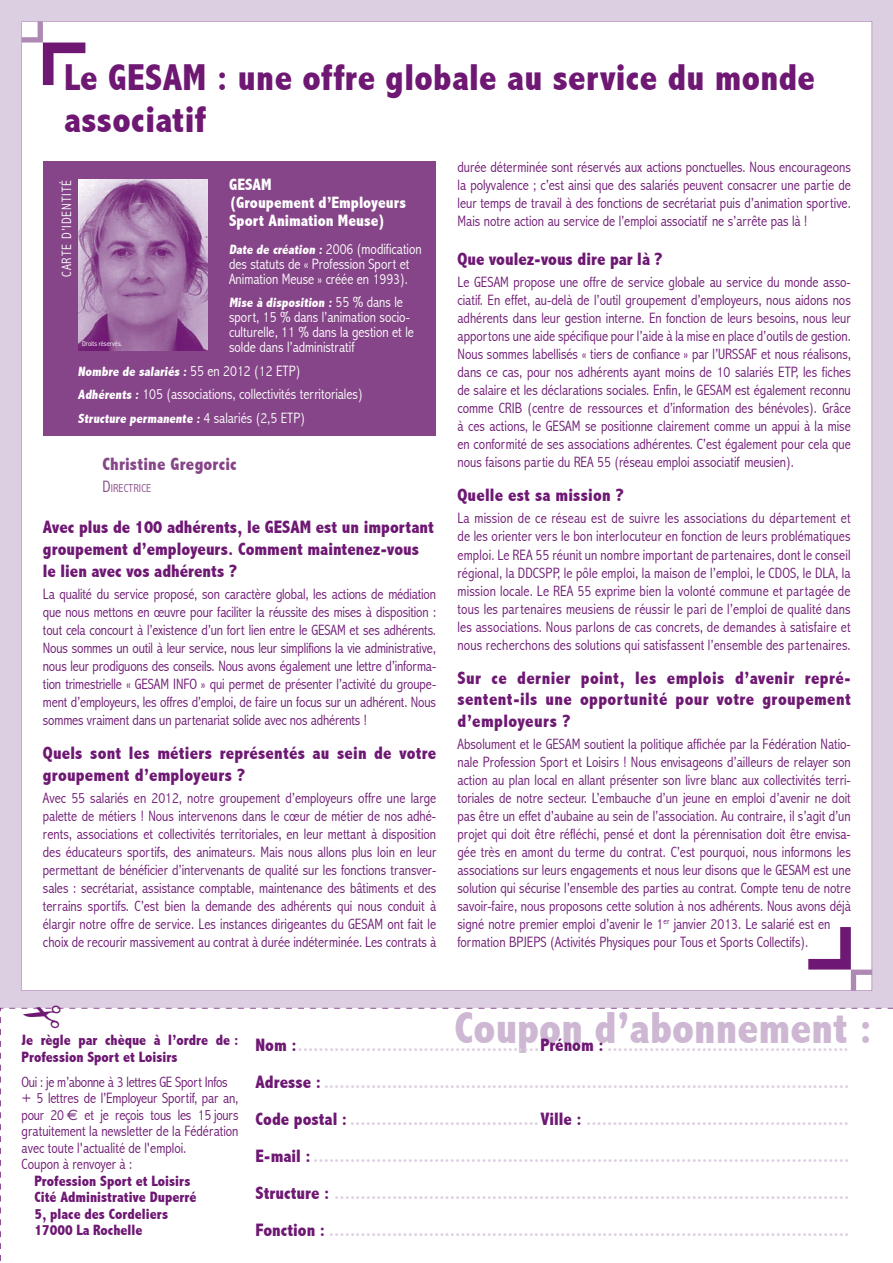
<style>
.page{position:relative;width:893px;height:1263px;background:#fff}
.page>*{position:absolute;margin:0;border:0;box-sizing:border-box;transform-origin:0 0}
.t1{font:800 condensed 45px "Abadi";color:#cdb7d2}
.t2{font:800 condensed 37.5px/42px "Abadi";letter-spacing:.01em;color:#6e1873}
.t3{font:800 condensed 18px/37px "Abadi";color:#ddcfe2;text-align:justify}
.t4{font:800 condensed 18px/21.6px "Abadi";letter-spacing:.01em;color:#6e1873}
.t5{font:800 condensed 18px "Abadi";letter-spacing:.01em;color:#864588}
.t6{font:800 condensed 16.5px/18px "Abadi";color:#fff}
.t7{font:300 condensed 15px/18px "Abadi";color:#6e1873;text-align:justify}
.t8{font:300 condensed 15px/15px "Abadi";color:#fff}
.t9{font:800 condensed 15px/16.5px "Abadi";color:#6e1873}
.t10{font:800 condensed 13.5px "Abadi";color:#fff}
.t11{font:300 condensed 13.5px "Abadi";letter-spacing:.07em;color:#fff}
.t12{font:300 condensed 11.55px "Abadi";letter-spacing:.015em;color:#864588}
.t13{font:300 condensed 7.5px "Abadi";color:#fff}
.s1{font-weight:800;font-size:13.5px}
.s2{font-weight:300;font-size:15px}
.s3{font-size:16.5px}
.s4{font-family:"Euro Sans";font-weight:400;font-stretch:normal}
.s5{color:#6e1873}
</style>
<div class="page">
<div style="left:0;top:0;width:893px;height:1008px;background:#ddcfe2"></div>
<div style="left:22px;top:21px;width:850px;height:970px;background:#fff"></div>
<svg style="left:0;top:1065px;width:1px;height:17px"></svg>
<svg style="left:0;top:1172px;width:1px;height:17px"></svg>
<svg style="left:22px;top:21px;width:63px;height:64px;background:#ddcadf"></svg>
<svg style="left:808px;top:927px;width:64px;height:64px;background:#ddcade"></svg>
<div style="left:43px;top:162px;width:392px;height:274px;background:#864588"></div>
<img style="left:78px;top:180px;width:130px;height:170px">
<svg style="left:21px;top:1007px;width:42px;height:2px"></svg>
<h2 class="t2" style="left:64px;top:56px;width:752px">Le GESAM : une offre globale au service du monde associatif</h2>
<p class="t11" style="left:59px;top:277px;width:99px;rotate:-90deg">CARTE D’IDENTITÉ</p>
<p class="t6" style="left:229px;top:176px;width:179px">GESAM<br>(Groupement d’Employeurs<br>Sport Animation Meuse)</p>
<p class="t8" style="left:229px;top:241px;width:194px"><span class="s1">Date de création :</span> 2006 (modification des statuts de « Profession Sport et<br>Animation Meuse » créée en 1993).</p>
<p class="t10" style="left:229px;top:295px;width:175px">Mise à disposition : <span class="s2">55 % dans le</span></p>
<p class="t8" style="left:229px;top:310px;width:186px">sport, 15 % dans l’animation socio&shy;culturelle, 11 % dans la gestion et le solde dans l’administratif</p>
<p class="t10" style="left:78px;top:363px;width:224px">Nombre de salariés : <span class="s2">55 en 2012 (12 ETP)</span></p>
<p class="t8" style="left:78px;top:387px;width:286px"><span class="s1">Adhérents :</span> 105 (associations, collectivités territoriales)</p>
<p class="t10" style="left:78px;top:410px;width:229px">Structure permanente : <span class="s2">4 salariés (2,5 ETP)</span></p>
<p class="t13" style="left:82px;top:339px;width:41px">Droits réservés.</p>
<p class="t5" style="left:102px;top:454px;width:136px">Christine Gregorcic</p>
<p class="t12" style="left:102px;top:481px;width:50px"><span class="s3">D</span>IRECTRICE</p>
<p class="t4" style="left:43px;top:517px;width:392px">Avec plus de 100 adhérents, le GESAM est un important groupement d’employeurs. Comment maintenez-vous le lien avec vos adhérents ?</p>
<p class="t7" style="left:43px;top:585px;width:395px">La qualité du service proposé, son caractère global, les actions de médiation que nous mettons en œuvre pour faciliter la réussite des mises à disposition : tout cela concourt à l’existence d’un fort lien entre le GESAM et ses adhérents.<br>Nous sommes un outil à leur service, nous leur simplifions la vie administrative, nous leur prodiguons des conseils. Nous avons également une lettre d’informa&shy;tion trimestrielle « GESAM INFO » qui permet de présenter l’activité du groupe&shy;ment d’employeurs, les offres d’emploi, de faire un focus sur un adhérent. Nous sommes vraiment dans un partenariat solide avec nos adhérents !</p>
<p class="t4" style="left:43px;top:742px;width:395px">Quels sont les métiers représentés au sein de votre groupement d’employeurs ?</p>
<p class="t7" style="left:43px;top:789px;width:395px">Avec 55 salariés en 2012, notre groupement d’employeurs offre une large palette de métiers ! Nous intervenons dans le cœur de métier de nos adhé&shy;rents, associations et collectivités territoriales, en leur mettant à disposition des éducateurs sportifs, des animateurs. Mais nous allons plus loin en leur permettant de bénéficier d’intervenants de qualité sur les fonctions transver&shy;sales : secrétariat, assistance comptable, maintenance des bâtiments et des terrains sportifs. C’est bien la demande des adhérents qui nous conduit à élargir notre offre de service. Les instances dirigeantes du GESAM ont fait le choix de recourir massivement au contrat à durée indéterminée. Les contrats à</p>
<p class="t7" style="left:457px;top:158px;width:395px">durée déterminée sont réservés aux actions ponctuelles. Nous encourageons la polyvalence ; c’est ainsi que des salariés peuvent consacrer une partie de leur temps de travail à des fonctions de secrétariat puis d’animation sportive.<br>Mais notre action au service de l’emploi associatif ne s’arrête pas là !</p>
<p class="t4" style="left:457px;top:248px;width:207px">Que voulez-vous dire par là ?</p>
<p class="t7" style="left:457px;top:273px;width:395px">Le GESAM propose une offre de service globale au service du monde asso&shy;ciatif. En effet, au-delà de l’outil groupement d’employeurs, nous aidons nos adhérents dans leur gestion interne. En fonction de leurs besoins, nous leur apportons une aide spécifique pour l’aide à la mise en place d’outils de gestion.<br>Nous sommes labellisés « tiers de confiance » par l’URSSAF et nous réalisons, dans ce cas, pour nos adhérents ayant moins de 10 salariés ETP, les fiches de salaire et les déclarations sociales. Enfin, le GESAM est également reconnu comme CRIB (centre de ressources et d’information des bénévoles). Grâce à ces actions, le GESAM se positionne clairement comme un appui à la mise en conformité de ses associations adhérentes. C’est également pour cela que nous faisons partie du REA 55 (réseau emploi associatif meusien).</p>
<p class="t4" style="left:457px;top:484px;width:168px">Quelle est sa mission ?</p>
<p class="t7" style="left:457px;top:509px;width:395px">La mission de ce réseau est de suivre les associations du département et de les orienter vers le bon interlocuteur en fonction de leurs problématiques emploi. Le REA 55 réunit un nombre important de partenaires, dont le conseil régional, la DDCSPP, le pôle emploi, la maison de l’emploi, le CDOS, le DLA, la mission locale. Le REA 55 exprime bien la volonté commune et partagée de tous les partenaires meusiens de réussir le pari de l’emploi de qualité dans les associations. Nous parlons de cas concrets, de demandes à satisfaire et nous recherchons des solutions qui satisfassent l’ensemble des partenaires.</p>
<p class="t4" style="left:457px;top:667px;width:395px;text-align:justify">Sur ce dernier point, les emplois d’avenir repré&shy;sentent-ils une opportunité pour votre groupement d’employeurs ?</p>
<p class="t7" style="left:457px;top:735px;width:395px;text-align:left">Absolument et le GESAM soutient la politique affichée par la Fédération Natio&shy;nale Profession Sport et Loisirs ! Nous envisageons d’ailleurs de relayer son action au plan local en allant présenter son livre blanc aux collectivités terri&shy;toriales de notre secteur. L’embauche d’un jeune en emploi d’avenir ne doit pas être un effet d’aubaine au sein de l’association. Au contraire, il s’agit d’un projet qui doit être réfléchi, pensé et dont la pérennisation doit être envisa&shy;gée très en amont du terme du contrat. C’est pourquoi, nous informons les associations sur leurs engagements et nous leur disons que le GESAM est une solution qui sécurise l’ensemble des parties au contrat. Compte tenu de notre savoir-faire, nous proposons cette solution à nos adhérents. Nous avons déjà signé notre premier emploi d’avenir le 1<sup>er</sup> janvier 2013. Le salarié est en formation BPJEPS (Activités Physiques pour Tous et Sports Collectifs).</p>
<p class="t9" style="left:22px;top:1032px;width:218px">Je règle par chèque à l’ordre de :</p>
<p class="t9" style="left:22px;top:1048px;width:158px">Profession Sport et Loisirs</p>
<p class="t7" style="left:22px;top:1073px;width:218px;line-height:16.5px;text-align:left">Oui : je m’abonne à 3 lettres GE Sport Infos + 5 lettres de l’Employeur Sportif, par an, pour 20 <span class="s4">e</span> et je reçois tous les 15 jours gratuitement la newsletter de la Fédération avec toute l'actualité de l'emploi.<br>Coupon à renvoyer à :</p>
<p class="t9" style="left:34px;top:1172px;width:164px">Profession Sport et Loisirs<br>Cité Administrative Duperré<br>5, place des Cordeliers<br>17000 La Rochelle</p>
<h1 class="t1" style="left:454px;top:1002px;width:419px">Coupon d’abonnement :</h1>
<p class="t3" style="left:255px;top:1026px;width:595px"><span class="s5">Nom :</span>..............................................<span class="s5">Prénom :</span> ..............................................<br><span class="s5">Adresse :</span> ....................................................................................................<br><span class="s5">Code postal :</span> ....................................<span class="s5">Ville :</span> ..................................................<br><span class="s5">E-mail :</span>......................................................................................................<br><span class="s5">Structure :</span> ..................................................................................................<br><span class="s5">Fonction :</span> ...................................................................................................</p>
</div>
